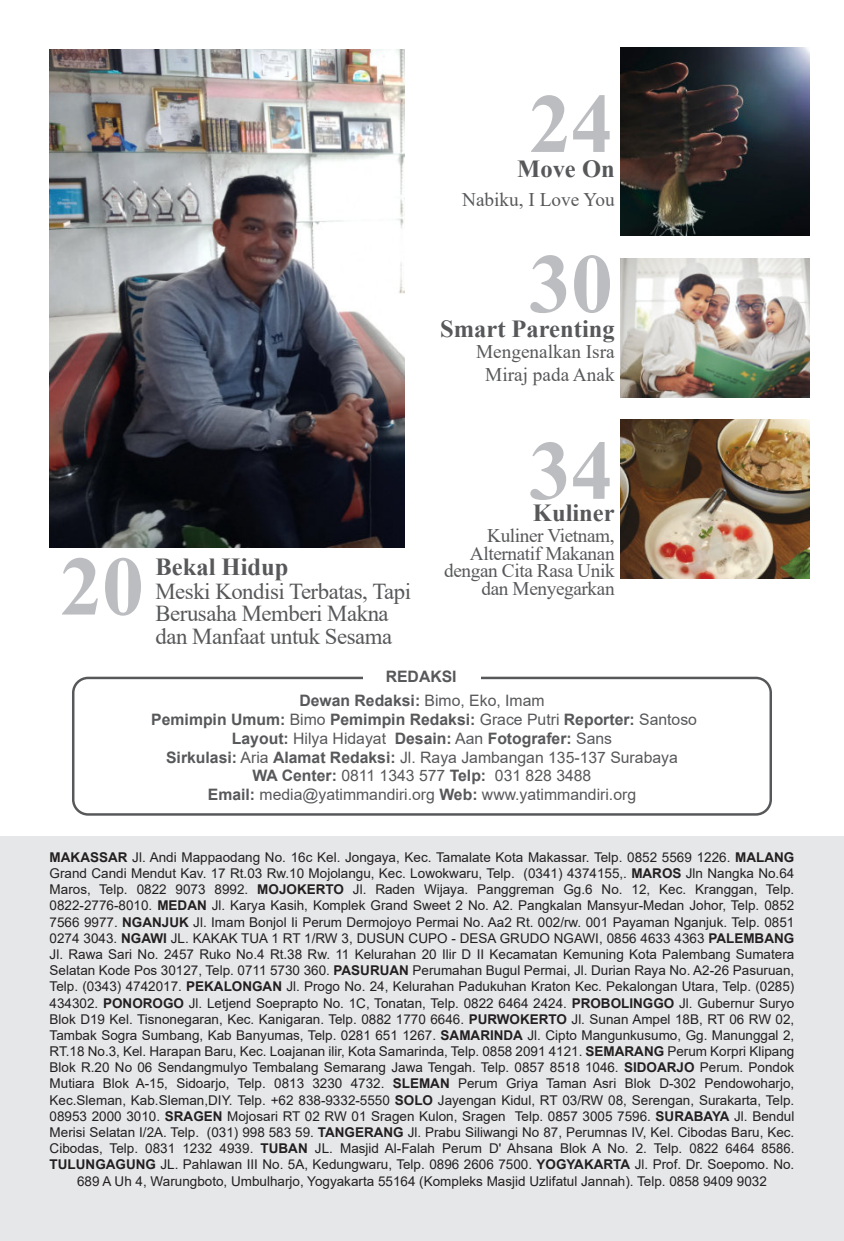
<style>
.page{position:relative;width:844px;height:1241px;background:#fff}
.page>*{position:absolute;margin:0;border:0;box-sizing:border-box;transform-origin:0 0}
.t1{font:700 84px "Times New Roman";color:#bcbdc0}
.t2{font:700 24.5px "Times New Roman";color:#57585a}
.t3{font:22.75px/22.8px "Times New Roman";letter-spacing:-.02em;color:#57585a}
.t4{font:19.25px/17.5px "Times New Roman";letter-spacing:-.02em;color:#57585a;text-align:right}
.t5{font:19.25px/22.8px "Times New Roman";color:#57585a;text-align:center}
.t6{font:15.75px/18.9px "Arial";color:#57585a;text-align:center}
.t7{font:700 15.75px "Arial";color:#57585a}
.t8{font:13.47px/16.1px "Arial";color:#231f20;text-align:center}
.s1{font-weight:700}
.s2{font-style:italic}
</style>
<div class="page">
<div style="left:0;top:836px;width:843px;height:404px;background:#e6e7e9"></div>
<div style="left:72px;top:676px;width:699px;height:139px;border:2px solid #57585a;border-radius:15px"></div>
<div style="left:363px;top:663px;width:117px;height:29px;background:#fff"></div>
<img style="left:620px;top:47px;width:189px;height:189px">
<img style="left:620px;top:420px;width:189px;height:158px">
<img style="left:620px;top:259px;width:189px;height:139px">
<img style="left:50px;top:49px;width:354px;height:498px">
<h1 class="t1" style="left:529px;top:95px;width:85px">24</h1>
<h2 class="t2" style="left:517px;top:160px;width:99px">Move On</h2>
<h3 class="t5" style="left:462px;top:190px;width:154px">Nabiku, I Love You</h3>
<h1 class="t1" style="left:529px;top:255px;width:85px">30</h1>
<h2 class="t2" style="left:440px;top:320px;width:176px">Smart Parenting</h2>
<h3 class="t5" style="left:476px;top:342px;width:140px">Mengenalkan Isra<br>Miraj pada Anak</h3>
<h1 class="t1" style="left:60px;top:557px;width:85px">20</h1>
<h2 class="t2" style="left:155px;top:558px;width:134px">Bekal Hidup</h2>
<h3 class="t3" style="left:155px;top:581px;width:257px">Meski Kondisi Terbatas, Tapi<br>Berusaha Memberi Makna dan Manfaat untuk Sesama</h3>
<h1 class="t1" style="left:529px;top:442px;width:85px">34</h1>
<h2 class="t2" style="left:533px;top:504px;width:83px">Kuliner</h2>
<h3 class="t4" style="left:444px;top:529px;width:172px">Kuliner Vietnam,<br>Alternatif Makanan dengan Cita Rasa Unik dan Menyegarkan</h3>
<p class="t7" style="left:385px;top:670px;width:72px">REDAKSI</p>
<p class="t6" style="left:151px;top:692px;width:547px"><span class="s1">Dewan Redaksi:</span> Bimo, Eko, Imam<br><span class="s1">Pemimpin Umum:</span> Bimo <span class="s1">Pemimpin Redaksi:</span> Grace Putri <span class="s1">Reporter:</span> Santoso <span class="s1">Layout:</span> Hilya Hidayat <span class="s1">Desain:</span> Aan <span class="s1">Fotografer:</span> Sans<br><span class="s1">Sirkulasi:</span> Aria <span class="s1">Alamat Redaksi:</span> Jl. Raya Jambangan 135-137 Surabaya<br><span class="s1">WA Center:</span> 0811 1343 577 <span class="s1">Telp:</span> 031 828 3488<br><span class="s1">Email:</span> media@yatimmandiri.org <span class="s1">Web:</span> www.yatimmandiri.org</p>
<p class="t8" style="left:50px;top:850px;width:746px"><span class="s1">MAKASSAR</span> Jl. Andi Mappaodang No. 16c Kel. Jongaya, Kec. Tamalate Kota Makassar. Telp. 0852 5569 1226. <span class="s1">MALANG </span>Grand Candi Mendut Kav. 17 Rt.03 Rw.10 Mojolangu, Kec. Lowokwaru, Telp. (0341) 4374155,. <span class="s1">MAROS</span> Jln Nangka No.64<br>Maros, Telp. 0822 9073 8992. <span class="s1">MOJOKERTO</span> Jl. Raden Wĳaya. Panggreman Gg.6 No. 12, Kec. Kranggan, Telp.<br>0822-2776-8010. <span class="s1">MEDAN</span> Jl. Karya Kasih, Komplek Grand Sweet 2 No. A2. Pangkalan Mansyur-Medan Johor, Telp. 0852<br>7566 9977. <span class="s1">NGANJUK</span> Jl. Imam Bonjol Ii Perum Dermojoyo Permai No. Aa2 Rt. 002/rw. 001 Payaman Nganjuk. Telp. 0851<br>0274 3043. <span class="s1">NGAWI</span> JL. KAKAK TUA 1 RT 1/RW 3, DUSUN CUPO - DESA GRUDO NGAWI, 0856 4633 4363 <span class="s1">PALEMBANG </span>Jl. Rawa Sari No. 2457 Ruko No.4 Rt.38 Rw. 11 Kelurahan 20 Ilir D II Kecamatan Kemuning Kota Palembang Sumatera Selatan Kode Pos 30127, Telp. 0711 5730 360. <span class="s1">PASURUAN</span> Perumahan Bugul Permai, Jl. Durian Raya No. A2-26 Pasuruan, Telp. (0343) 4742017. <span class="s1">PEKALONGAN</span> Jl. Progo No. 24, Kelurahan Padukuhan Kraton Kec. Pekalongan Utara, Telp. (0285)<br>434302. <span class="s1">PONOROGO</span> Jl. Letjend Soeprapto No. 1C, Tonatan, Telp. 0822 6464 2424. <span class="s1">PROBOLINGGO</span> Jl. Gubernur Suryo Blok D19 Kel. Tisnonegaran, Kec. Kanigaran. Telp. 0882 1770 6646. <span class="s1">PURWOKERTO</span> Jl. Sunan Ampel 18B, RT 06 RW 02, Tambak Sogra Sumbang, Kab Banyumas, Telp. 0281 651 1267. <span class="s1">SAMARINDA</span> Jl. Cipto Mangunkusumo, Gg. Manunggal 2, RT.18 No.3, Kel. Harapan Baru, Kec. Loajanan ilir, Kota Samarinda, Telp. 0858 2091 4121. <span class="s1">SEMARANG</span> Perum Korpri Klipang Blok R.20 No 06 Sendangmulyo Tembalang Semarang Jawa Tengah. Telp. 0857 8518 1046<span class="s2">.</span> <span class="s1">SIDOARJO</span> Perum. Pondok Mutiara Blok A-15, Sidoarjo, Telp. 0813 3230 4732. <span class="s1">SLEMAN</span> Perum Griya Taman Asri Blok D-302 Pendowoharjo, Kec.Sleman, Kab.Sleman,DIY. Telp. +62 838-9332-5550 <span class="s1">SOLO</span> Jayengan Kidul, RT 03/RW 08, Serengan, Surakarta, Telp.<br>08953 2000 3010. <span class="s1">SRAGEN</span> Mojosari RT 02 RW 01 Sragen Kulon, Sragen Telp. 0857 3005 7596. <span class="s1">SURABAYA</span> Jl. Bendul Merisi Selatan I/2A. Telp. (031) 998 583 59. <span class="s1">TANGERANG</span> Jl. Prabu Siliwangi No 87, Perumnas IV, Kel. Cibodas Baru, Kec.<br>Cibodas, Telp. 0831 1232 4939. <span class="s1">TUBAN</span> JL. Masjid Al-Falah Perum D' Ahsana Blok A No. 2. Telp. 0822 6464 8586.<br><span class="s1">TULUNGAGUNG</span> JL. Pahlawan III No. 5A, Kedungwaru, Telp. 0896 2606 7500. <span class="s1">YOGYAKARTA</span> Jl. Prof. Dr. Soepomo. No.<br>689 A Uh 4, Warungboto, Umbulharjo, Yogyakarta 55164 (Kompleks Masjid Uzlifatul Jannah). Telp. 0858 9409 9032</p>
</div>
